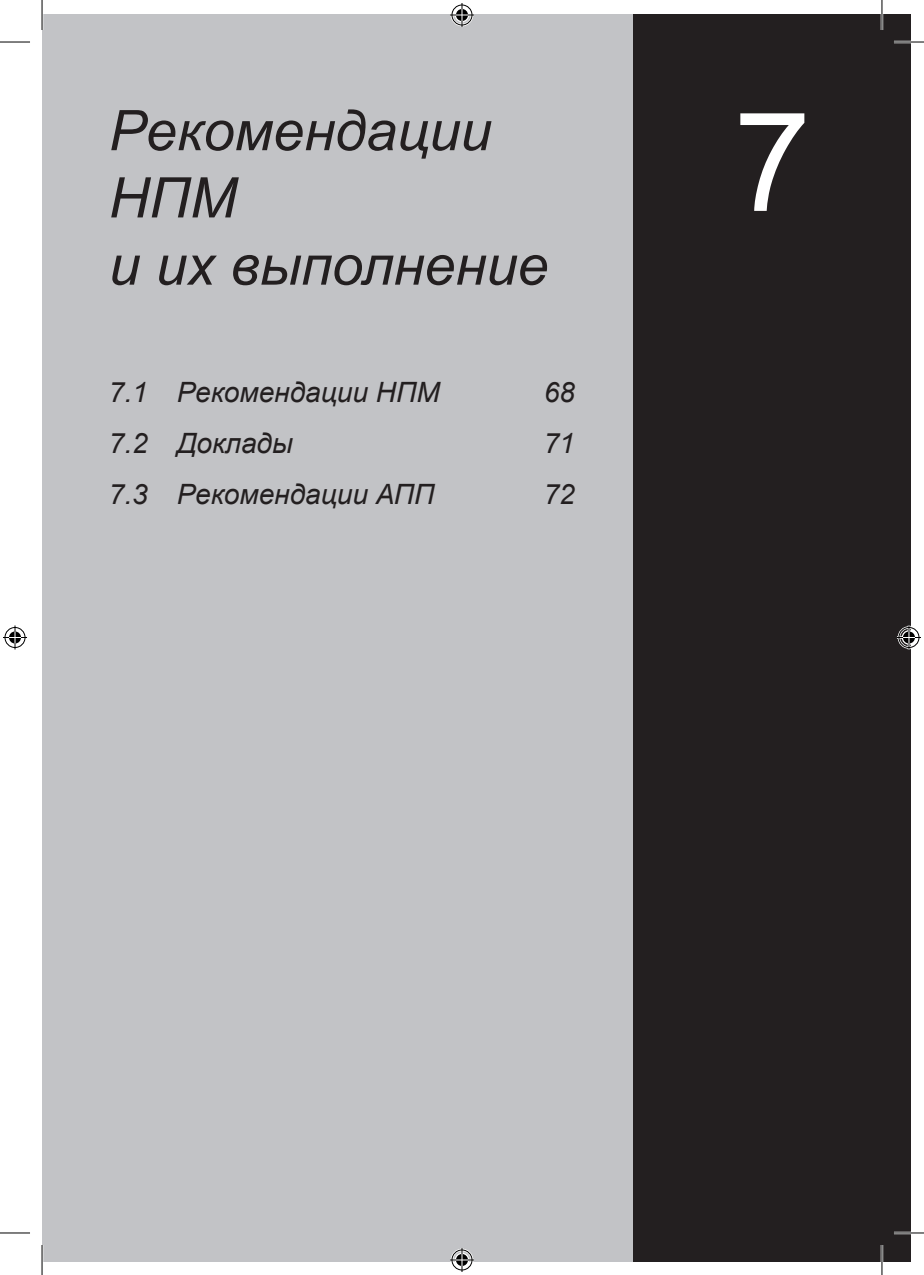
<style>
.page{position:relative;width:924px;height:1275px;background:#fff}
.page>*{position:absolute;margin:0;border:0;box-sizing:border-box;transform-origin:0 0}
.t1{font:138px "Arial";color:#fff}
.t2{font:italic 56px/67.2px "Arial";color:#231f20}
.t3{font:italic 28px/50.6px "Arial";color:#231f20;text-align:justify}
</style>
<div class="page">
<div style="left:42px;top:14px;width:590px;height:1247px;background:#c2c3c6"></div>
<div style="left:632px;top:14px;width:277px;height:1247px;background:#231f20"></div>
<hr style="left:893px;top:41px;width:30px;height:2px;background:#fff">
<hr style="left:893px;top:1231px;width:30px;height:3px;background:#fff">
<hr style="left:880px;top:0;width:2px;height:30px;background:#fff">
<hr style="left:880px;top:1245px;width:2px;height:30px;background:#fff">
<hr style="left:0;top:42px;width:30px;height:1px;background:#000">
<hr style="left:893px;top:42px;width:30px;height:1px;background:#000">
<hr style="left:0;top:1232px;width:30px;height:1px;background:#000">
<hr style="left:893px;top:1232px;width:30px;height:1px;background:#000">
<hr style="left:42px;top:0;width:1px;height:30px;background:#000">
<hr style="left:42px;top:1245px;width:1px;height:30px;background:#000">
<hr style="left:881px;top:0;width:1px;height:30px;background:#000">
<hr style="left:881px;top:1245px;width:1px;height:30px;background:#000">
<svg style="left:450px;top:3px;width:24px;height:24px"></svg>
<svg style="left:450px;top:1248px;width:24px;height:24px"></svg>
<svg style="left:3px;top:625px;width:24px;height:24px"></svg>
<svg style="left:897px;top:625px;width:23px;height:24px"></svg>
<h2 class="t2" style="left:109px;top:98px;width:441px">Рекомендации<br>НПМ<br>и их выполнение</h2>
<p class="t3" style="left:177px;top:368px;width:264px;text-align:left">Рекомендации НПМ<br>Доклады<br>Рекомендации АПП</p>
<p class="t3" style="left:109px;top:368px;width:40px">7.1<br>7.2<br>7.3</p>
<p class="t3" style="left:543px;top:367px;width:33px">68<br>71<br>72</p>
<h1 class="t1" style="left:733px;top:72px;width:78px">7</h1>
</div>
